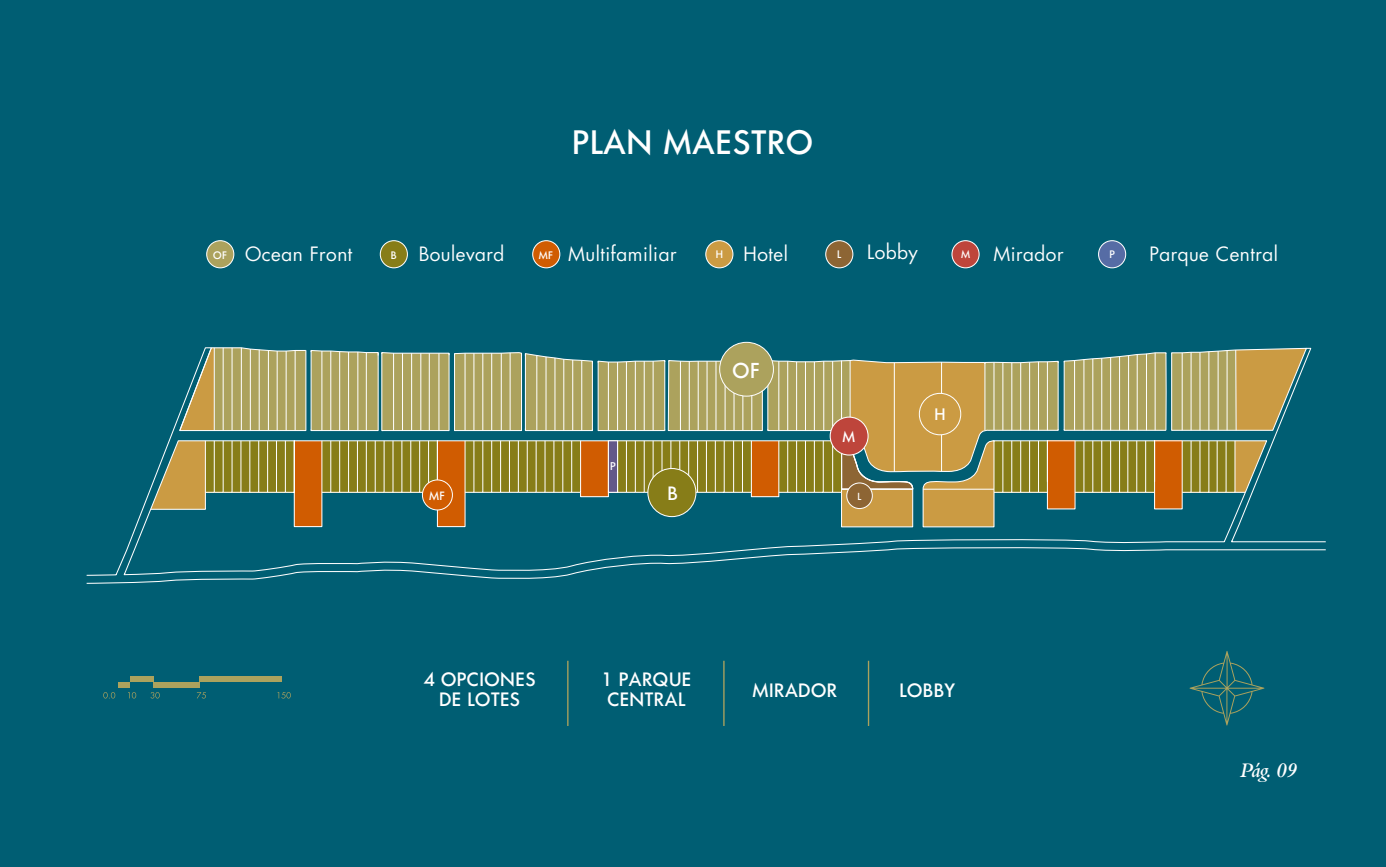
<style>
.page{position:relative;width:1386px;height:867px;background:#fff}
.page>*{position:absolute;margin:0;border:0;box-sizing:border-box;transform-origin:0 0}
.t1{font:500 35.52px "Architype Renner";letter-spacing:.025em;color:#fff}
.t2{font:500 22.57px "Architype Renner";color:#fff}
.t3{font:21.7px "Architype Renner";letter-spacing:.025em;color:#fff}
.t4{font:italic 600 21.7px "Bembo Std";color:#fff}
.t5{font:500 20.3px/20.1px "Architype Renner";letter-spacing:.025em;color:#fff;text-align:center}
.t6{font:500 20.12px "Architype Renner";color:#fff}
.t7{font:500 17.32px "Architype Renner";color:#fff}
.t8{font:500 15.92px "Architype Renner";color:#fff}
.t9{font:500 12.6px "Architype Renner";color:#fff}
.t10{font:500 11.72px "Architype Renner";color:#fff}
.t11{font:500 11.38px "Architype Renner";color:#fff}
.t12{font:500 10.67px "Architype Renner";color:#fff}
.s1{font-weight:500;font-size:11.38px}
</style>
<div class="page">
<div style="left:0;top:0;width:1386px;height:866px;background:#005e73"></div>
<div style="left:119px;top:682px;width:11px;height:5px;background:#aca25d"></div>
<div style="left:153px;top:682px;width:47px;height:5px;background:#aca25d"></div>
<div style="left:130px;top:676px;width:23px;height:6px;background:#aca25d"></div>
<div style="left:199px;top:676px;width:82px;height:6px;background:#aca25d"></div>
<svg style="left:103px;top:692px;width:12px;height:6px"></svg>
<svg style="left:128px;top:692px;width:8px;height:6px"></svg>
<svg style="left:151px;top:692px;width:9px;height:6px"></svg>
<svg style="left:197px;top:692px;width:9px;height:6px"></svg>
<svg style="left:278px;top:692px;width:13px;height:6px"></svg>
<svg style="left:1190px;top:651px;width:74px;height:74px"></svg>
<hr style="left:567px;top:660px;width:2px;height:65px;background:#aca25d">
<hr style="left:723px;top:660px;width:2px;height:65px;background:#aca25d">
<hr style="left:868px;top:660px;width:1px;height:65px;background:#aca25d">
<svg style="left:86px;top:346px;width:1240px;height:238px"></svg>
<div style="left:720px;top:342px;width:53px;height:54px;background:#aca25d;border-radius:50%"></div>
<div style="left:719px;top:342px;width:55px;height:54px;border:1px solid #fff;border-radius:50%"></div>
<div style="left:648px;top:468px;width:48px;height:48px;background:#877d18;border-radius:50%"></div>
<div style="left:647px;top:468px;width:49px;height:49px;border:1px solid #fff;border-radius:50%"></div>
<div style="left:422px;top:480px;width:30px;height:30px;background:#d05c01;border-radius:50%"></div>
<div style="left:422px;top:479px;width:31px;height:31px;border:1px solid #fff;border-radius:50%"></div>
<div style="left:919px;top:393px;width:42px;height:41px;background:#cb9b43;border-radius:50%"></div>
<div style="left:919px;top:393px;width:42px;height:42px;border:1px solid #fff;border-radius:50%"></div>
<div style="left:847px;top:483px;width:25px;height:25px;background:#8d6534;border-radius:50%"></div>
<div style="left:846px;top:482px;width:27px;height:27px;border:1px solid #fff;border-radius:50%"></div>
<div style="left:207px;top:240px;width:27px;height:28px;background:#aca25d;border-radius:50%"></div>
<div style="left:206px;top:240px;width:28px;height:28px;border:1px solid #fff;border-radius:50%"></div>
<div style="left:380px;top:240px;width:27px;height:28px;background:#877d18;border-radius:50%"></div>
<div style="left:380px;top:240px;width:28px;height:28px;border:1px solid #fff;border-radius:50%"></div>
<div style="left:533px;top:240px;width:27px;height:28px;background:#d05c01;border-radius:50%"></div>
<div style="left:532px;top:240px;width:28px;height:28px;border:1px solid #fff;border-radius:50%"></div>
<div style="left:706px;top:240px;width:27px;height:28px;background:#cb9b43;border-radius:50%"></div>
<div style="left:705px;top:240px;width:28px;height:28px;border:1px solid #fff;border-radius:50%"></div>
<div style="left:826px;top:240px;width:27px;height:28px;background:#8d6534;border-radius:50%"></div>
<div style="left:825px;top:240px;width:28px;height:28px;border:1px solid #fff;border-radius:50%"></div>
<div style="left:952px;top:240px;width:27px;height:28px;background:#be453b;border-radius:50%"></div>
<div style="left:951px;top:240px;width:29px;height:28px;border:1px solid #fff;border-radius:50%"></div>
<div style="left:1099px;top:240px;width:27px;height:28px;background:#566ca5;border-radius:50%"></div>
<div style="left:1098px;top:240px;width:28px;height:28px;border:1px solid #fff;border-radius:50%"></div>
<div style="left:830px;top:417px;width:38px;height:38px;background:#be453b;border-radius:50%"></div>
<div style="left:830px;top:416px;width:39px;height:39px;border:1px solid #fff;border-radius:50%"></div>
<div style="left:608px;top:440px;width:10px;height:52px;background:#635889;border:1px solid #fff"></div>
<h1 class="t1" style="left:572px;top:122px;width:242px">PLAN MAESTRO</h1>
<p class="t3" style="left:213px;top:242px;width:141px"><span class="s1">OF</span> Ocean Front</p>
<p class="t3" style="left:391px;top:242px;width:115px"><span class="s1">B</span> Boulevard</p>
<p class="t3" style="left:539px;top:242px;width:139px"><span class="s1">MF</span> Multifamiliar</p>
<p class="t3" style="left:716px;top:242px;width:74px"><span class="s1">H</span> Hotel</p>
<p class="t3" style="left:837px;top:240px;width:82px"><span class="s1">L</span> Lobby</p>
<p class="t3" style="left:961px;top:242px;width:104px"><span class="s1">M</span> Mirador</p>
<p class="t3" style="left:1150px;top:242px;width:130px">Parque Central</p>
<p class="t11" style="left:1109px;top:247px;width:7px">P</p>
<p class="t10" style="left:610px;top:459px;width:7px">P</p>
<p class="t9" style="left:429px;top:488px;width:17px">MF</p>
<p class="t6" style="left:667px;top:481px;width:12px">B</p>
<p class="t2" style="left:733px;top:357px;width:29px">OF</p>
<p class="t8" style="left:843px;top:427px;width:14px">M</p>
<p class="t12" style="left:858px;top:490px;width:5px">L</p>
<p class="t7" style="left:935px;top:404px;width:13px">H</p>
<p class="t5" style="left:424px;top:668px;width:113px">4 OPCIONES<br>DE LOTES</p>
<p class="t5" style="left:753px;top:680px;width:86px">MIRADOR</p>
<p class="t5" style="left:601px;top:668px;width:92px;text-align:left">1 PARQUE<br>CENTRAL</p>
<p class="t5" style="left:899px;top:680px;width:57px">LOBBY</p>
<p class="t4" style="left:1240px;top:757px;width:59px">Pág. 09</p>
</div>
